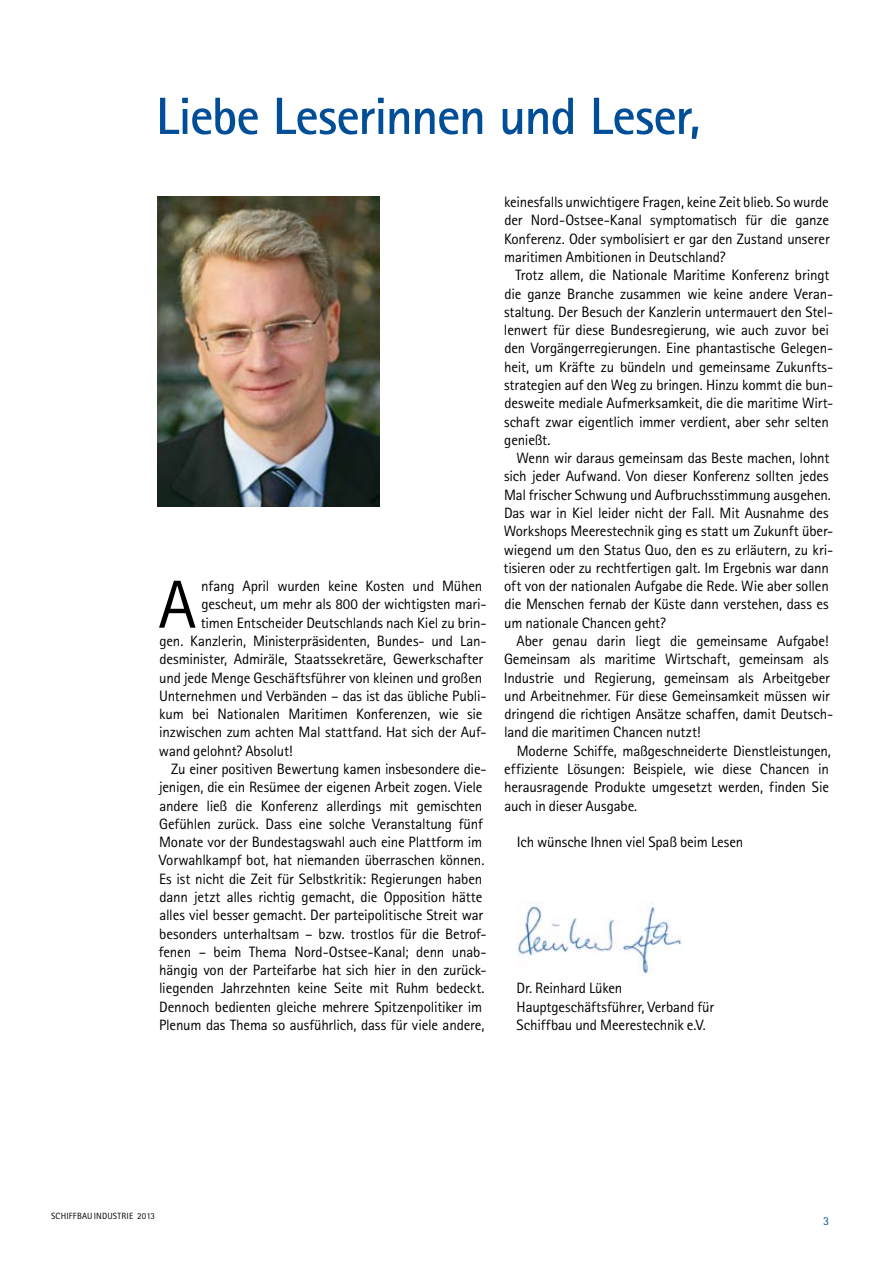
<style>
.page{position:relative;width:893px;height:1263px;background:#fff}
.page>*{position:absolute;margin:0;border:0;box-sizing:border-box;transform-origin:0 0}
.t1{font:67.95px "Rotis Sans Serif Std";color:#000}
.t2{font:700 52.5px "Rotis Sans Serif Std";letter-spacing:-.025em;color:#004e97}
.t3{font:15px/18.3px "Rotis Sans Serif Std";letter-spacing:-.01em;color:#000}
.t4{font:12px "Rotis Sans Serif Std";color:#004e97}
.t5{font:9px "Rotis Sans Serif Std";letter-spacing:.02em;color:#000}
</style>
<div class="page">
<img style="left:517px;top:901px;width:165px;height:74px">
<img style="left:157px;top:197px;width:222px;height:309px">
<h2 class="t2" style="left:156px;top:83px;width:546px">Liebe Leserinnen und Leser,</h2>
<h1 class="t1" style="left:158px;top:565px;width:39px">A</h1>
<p class="t3" style="left:201px;top:577px;width:283px">nfang April wurden keine Kosten und Mühen</p>
<p class="t3" style="left:201px;top:595px;width:287px">gescheut, um mehr als 800 der wichtigsten mari-</p>
<p class="t3" style="left:201px;top:613px;width:287px">timen Entscheider Deutschlands nach Kiel zu brin-</p>
<p class="t3" style="left:159px;top:632px;width:329px">gen. Kanzlerin, Ministerpräsidenten, Bundes- und Lan-</p>
<p class="t3" style="left:160px;top:650px;width:325px">desminister, Admiräle, Staatssekretäre, Gewerkschafter</p>
<p class="t3" style="left:159px;top:668px;width:324px">und jede Menge Geschäftsführer von kleinen und großen</p>
<p class="t3" style="left:159px;top:686px;width:329px">Unternehmen und Verbänden – das ist das übliche Publi-</p>
<p class="t3" style="left:159px;top:705px;width:325px">kum bei Nationalen Maritimen Konferenzen, wie sie</p>
<p class="t3" style="left:159px;top:723px;width:329px">inzwischen zum achten Mal stattfand. Hat sich der Auf-</p>
<p class="t3" style="left:159px;top:741px;width:135px">wand gelohnt? Absolut!</p>
<p class="t3" style="left:171px;top:760px;width:317px">Zu einer positiven Bewertung kamen insbesondere die-</p>
<p class="t3" style="left:159px;top:778px;width:325px">jenigen, die ein Resümee der eigenen Arbeit zogen. Viele</p>
<p class="t3" style="left:159px;top:796px;width:324px">andere ließ die Konferenz allerdings mit gemischten</p>
<p class="t3" style="left:159px;top:814px;width:325px">Gefühlen zurück. Dass eine solche Veranstaltung fünf</p>
<p class="t3" style="left:159px;top:833px;width:325px">Monate vor der Bundestagswahl auch eine Plattform im</p>
<p class="t3" style="left:159px;top:851px;width:327px">Vorwahlkampf bot, hat niemanden überraschen können.</p>
<p class="t3" style="left:159px;top:869px;width:325px">Es ist nicht die Zeit für Selbstkritik: Regierungen haben</p>
<p class="t3" style="left:160px;top:888px;width:324px">dann jetzt alles richtig gemacht, die Opposition hätte</p>
<p class="t3" style="left:159px;top:906px;width:325px">alles viel besser gemacht. Der parteipolitische Streit war</p>
<p class="t3" style="left:159px;top:924px;width:329px">besonders unterhaltsam – bzw. trostlos für die Betrof-</p>
<p class="t3" style="left:159px;top:942px;width:329px">fenen – beim Thema Nord-Ostsee-Kanal; denn unab-</p>
<p class="t3" style="left:159px;top:961px;width:329px">hängig von der Parteifarbe hat sich hier in den zurück-</p>
<p class="t3" style="left:159px;top:979px;width:327px">liegenden Jahrzehnten keine Seite mit Ruhm bedeckt.</p>
<p class="t3" style="left:159px;top:997px;width:325px">Dennoch bedienten gleiche mehrere Spitzenpolitiker im</p>
<p class="t3" style="left:159px;top:1016px;width:327px">Plenum das Thema so ausführlich, dass für viele andere,</p>
<p class="t3" style="left:504px;top:193px;width:327px;text-align:justify">keinesfalls unwichtigere Fragen, keine Zeit blieb. So wurde der Nord-Ostsee-Kanal symptomatisch für die ganze Konferenz. Oder symbolisiert er gar den Zustand unserer maritimen Ambitionen in Deutschland?</p>
<p class="t3" style="left:504px;top:266px;width:331px;text-indent:12px">Trotz allem, die Nationale Maritime Konferenz bringt die ganze Branche zusammen wie keine andere Veran&shy;staltung. Der Besuch der Kanzlerin untermauert den Stel&shy;lenwert für diese Bundesregierung, wie auch zuvor bei den Vorgängerregierungen. Eine phantastische Gelegen&shy;heit, um Kräfte zu bündeln und gemeinsame Zukunfts&shy;strategien auf den Weg zu bringen. Hinzu kommt die bun&shy;desweite mediale Aufmerksamkeit, die die maritime Wirt&shy;schaft zwar eigentlich immer verdient, aber sehr selten genießt.</p>
<p class="t3" style="left:504px;top:449px;width:331px;text-indent:13px">Wenn wir daraus gemeinsam das Beste machen, lohnt sich jeder Aufwand. Von dieser Konferenz sollten jedes Mal frischer Schwung und Aufbruchsstimmung ausgehen.<br>Das war in Kiel leider nicht der Fall. Mit Ausnahme des Workshops Meerestechnik ging es statt um Zukunft über&shy;wiegend um den Status Quo, den es zu erläutern, zu kri&shy;tisieren oder zu rechtfertigen galt. Im Ergebnis war dann oft von der nationalen Aufgabe die Rede. Wie aber sollen die Menschen fernab der Küste dann verstehen, dass es um nationale Chancen geht?</p>
<p class="t3" style="left:504px;top:632px;width:331px;text-indent:13px">Aber genau darin liegt die gemeinsame Aufgabe!<br>Gemeinsam als maritime Wirtschaft, gemeinsam als Industrie und Regierung, gemeinsam als Arbeitgeber und Arbeitnehmer. Für diese Gemeinsamkeit müssen wir dringend die richtigen Ansätze schaffen, damit Deutsch&shy;land die maritimen Chancen nutzt!</p>
<p class="t3" style="left:504px;top:741px;width:328px;text-indent:13px">Moderne Schiffe, maßgeschneiderte Dienstleistungen, effiziente Lösungen: Beispiele, wie diese Chancen in herausragende Produkte umgesetzt werden, finden Sie auch in dieser Ausgabe.</p>
<p class="t3" style="left:517px;top:833px;width:228px">Ich wünsche Ihnen viel Spaß beim Lesen</p>
<p class="t3" style="left:517px;top:979px;width:199px">Dr. Reinhard Lüken<br>Hauptgeschäftsführer, Verband für<br>Schiffbau und Meerestechnik e.V.</p>
<p class="t5" style="left:51px;top:1211px;width:106px">SCHIFFBAUINDUSTRIE 2013</p>
<p class="t4" style="left:823px;top:1213px;width:7px">3</p>
</div>
